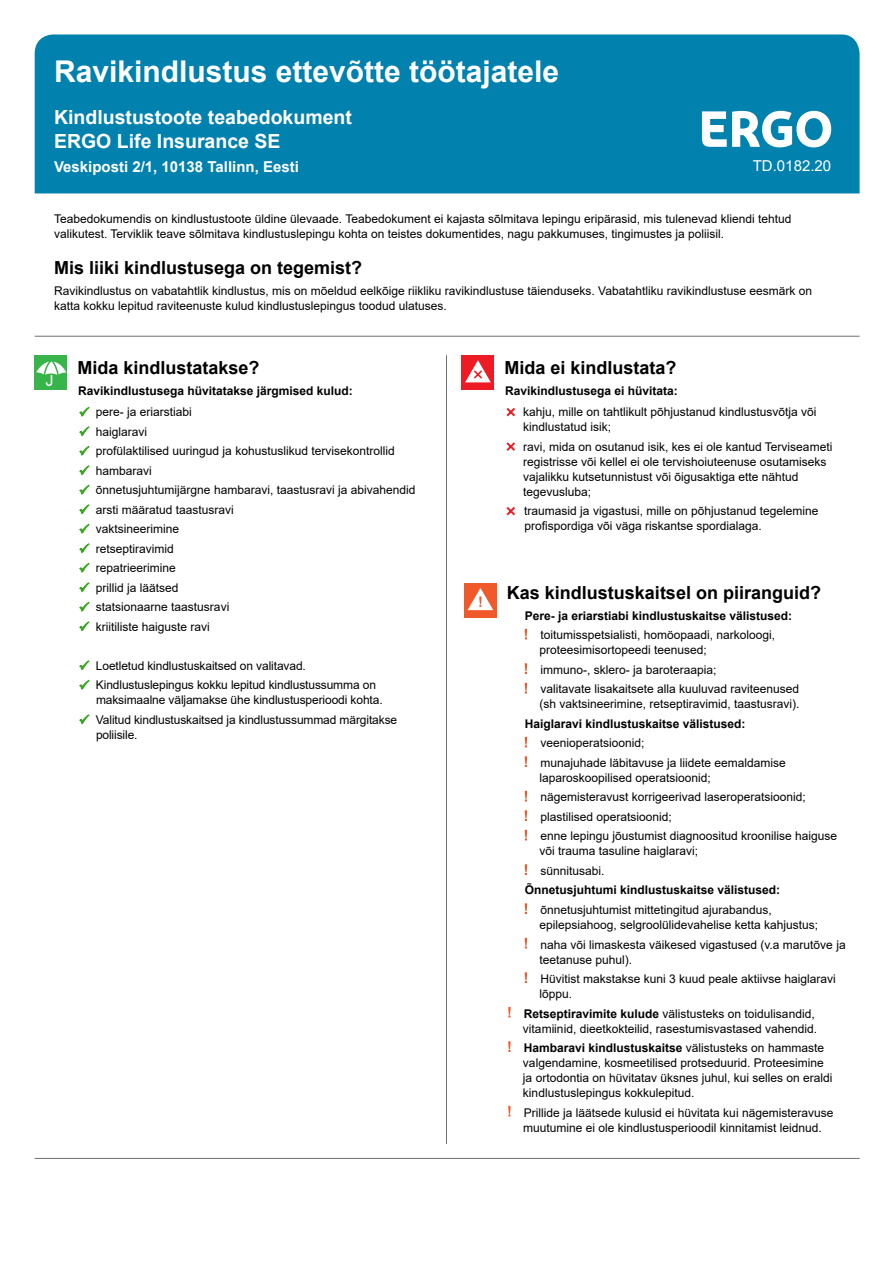
<style>
.page{position:relative;width:893px;height:1263px;background:#fff}
.page>*{position:absolute;margin:0;border:0;box-sizing:border-box;transform-origin:0 0}
.t1{font:700 30px "Arial";color:#fff}
.t2{font:700 19.5px/24px "Arial";color:#fff}
.t3{font:700 18px "Arial";color:#000}
.t4{font:700 15px "Arial";color:#fff}
.t5{font:15px "Arial";color:#fff}
.t6{font:12px/19.5px "Arial";color:#000}
.t7{font:700 12px "Arial";color:#000}
.s1{font-weight:700}
</style>
<div class="page">
<div style="left:35px;top:35px;width:825px;height:158px;background:#0081ae"></div>
<hr style="left:35px;top:336px;width:825px;height:1px;background:#6f6f6f">
<div style="left:34px;top:355px;width:33px;height:35px;background:#38b54a"></div>
<svg style="left:36px;top:361px;width:30px;height:25px"></svg>
<svg style="left:79px;top:407px;width:11px;height:10px"></svg>
<svg style="left:79px;top:426px;width:11px;height:10px"></svg>
<svg style="left:79px;top:446px;width:11px;height:10px"></svg>
<svg style="left:79px;top:465px;width:11px;height:10px"></svg>
<svg style="left:79px;top:485px;width:11px;height:10px"></svg>
<svg style="left:79px;top:504px;width:11px;height:10px"></svg>
<svg style="left:79px;top:524px;width:11px;height:10px"></svg>
<svg style="left:79px;top:543px;width:11px;height:10px"></svg>
<svg style="left:79px;top:563px;width:11px;height:10px"></svg>
<svg style="left:79px;top:582px;width:11px;height:10px"></svg>
<svg style="left:79px;top:602px;width:11px;height:10px"></svg>
<svg style="left:79px;top:621px;width:11px;height:10px"></svg>
<svg style="left:79px;top:660px;width:11px;height:10px"></svg>
<svg style="left:79px;top:680px;width:11px;height:10px"></svg>
<svg style="left:79px;top:714px;width:11px;height:10px"></svg>
<div style="left:461px;top:355px;width:33px;height:35px;background:#ed1c24"></div>
<svg style="left:465px;top:360px;width:26px;height:22px"></svg>
<svg style="left:506px;top:408px;width:9px;height:9px"></svg>
<svg style="left:506px;top:442px;width:9px;height:9px"></svg>
<svg style="left:506px;top:507px;width:9px;height:9px"></svg>
<div style="left:464px;top:583px;width:33px;height:34px;background:#f05929"></div>
<svg style="left:468px;top:588px;width:25px;height:22px"></svg>
<svg style="left:525px;top:629px;width:2px;height:10px"></svg>
<svg style="left:525px;top:663px;width:2px;height:11px"></svg>
<svg style="left:525px;top:683px;width:2px;height:10px"></svg>
<svg style="left:525px;top:737px;width:2px;height:10px"></svg>
<svg style="left:525px;top:756px;width:2px;height:11px"></svg>
<svg style="left:525px;top:791px;width:2px;height:10px"></svg>
<svg style="left:525px;top:810px;width:2px;height:11px"></svg>
<svg style="left:525px;top:830px;width:2px;height:10px"></svg>
<svg style="left:525px;top:864px;width:2px;height:11px"></svg>
<svg style="left:525px;top:903px;width:2px;height:11px"></svg>
<svg style="left:525px;top:938px;width:2px;height:10px"></svg>
<svg style="left:525px;top:972px;width:2px;height:11px"></svg>
<svg style="left:508px;top:1007px;width:3px;height:10px"></svg>
<svg style="left:508px;top:1041px;width:3px;height:11px"></svg>
<svg style="left:508px;top:1106px;width:3px;height:10px"></svg>
<hr style="left:446px;top:355px;width:1px;height:789px;background:#6f6f6f">
<hr style="left:35px;top:1158px;width:825px;height:1px;background:#6f6f6f">
<svg style="left:702px;top:111px;width:129px;height:36px"></svg>
<h1 class="t1" style="left:54px;top:51px;width:507px">Ravikindlustus ettevõtte töötajatele</h1>
<h2 class="t2" style="left:54px;top:105px;width:299px">Kindlustustoote teabedokument<br>ERGO Life Insurance SE</h2>
<p class="t4" style="left:54px;top:156px;width:246px">Veskiposti 2/1, 10138 Tallinn, Eesti</p>
<p class="t6" style="left:54px;top:211px;width:739px;line-height:15px">Teabedokumendis on kindlustustoote üldine ülevaade. Teabedokument ei kajasta sõlmitava lepingu eripärasid, mis tulenevad kliendi tehtud valikutest. Terviklik teave sõlmitava kindlustuslepingu kohta on teistes dokumentides, nagu pakkumuses, tingimustes ja poliisil.</p>
<h3 class="t3" style="left:54px;top:255px;width:310px">Mis liiki kindlustusega on tegemist?</h3>
<p class="t6" style="left:54px;top:283px;width:760px;line-height:15px">Ravikindlustus on vabatahtlik kindlustus, mis on mõeldud eelkõige riikliku ravikindlustuse täienduseks. Vabatahtliku ravikindlustuse eesmärk on katta kokku lepitud raviteenuste kulud kindlustuslepingus toodud ulatuses.</p>
<p class="t5" style="left:753px;top:155px;width:80px">TD.0182.20</p>
<h3 class="t3" style="left:77px;top:355px;width:184px">Mida kindlustatakse?</h3>
<p class="t7" style="left:78px;top:383px;width:276px">Ravikindlustusega hüvitatakse järgmised kulud:</p>
<p class="t6" style="left:96px;top:402px;width:321px">pere- ja eriarstiabi<br>haiglaravi<br>profülaktilised uuringud ja kohustuslikud tervisekontrollid hambaravi<br>õnnetusjuhtumijärgne hambaravi, taastusravi ja abivahendid arsti määratud taastusravi<br>vaktsineerimine<br>retseptiravimid<br>repatrieerimine<br>prillid ja läätsed<br>statsionaarne taastusravi<br>kriitiliste haiguste ravi</p>
<p class="t6" style="left:96px;top:656px;width:282px">Loetletud kindlustuskaitsed on valitavad.<br>Kindlustuslepingus kokku lepitud kindlustussumma on</p>
<p class="t6" style="left:96px;top:690px;width:303px">maksimaalne väljamakse ühe kindlustusperioodi kohta.<br>Valitud kindlustuskaitsed ja kindlustussummad märgitakse</p>
<p class="t6" style="left:96px;top:725px;width:43px">poliisile.</p>
<h3 class="t3" style="left:504px;top:355px;width:174px">Mida ei kindlustata?</h3>
<p class="t7" style="left:505px;top:383px;width:174px">Ravikindlustusega ei hüvitata:</p>
<p class="t6" style="left:523px;top:405px;width:295px;line-height:15px">kahju, mille on tahtlikult põhjustanud kindlustusvõtja või kindlustatud isik;</p>
<p class="t6" style="left:523px;top:439px;width:311px;line-height:15px">ravi, mida on osutanud isik, kes ei ole kantud Terviseameti registrisse või kellel ei ole tervishoiuteenuse osutamiseks vajalikku kutsetunnistust või õigusaktiga ette nähtud tegevusluba;</p>
<p class="t6" style="left:524px;top:504px;width:296px;line-height:15px">traumasid ja vigastusi, mille on põhjustanud tegelemine profispordiga või väga riskantse spordialaga.</p>
<h3 class="t3" style="left:507px;top:580px;width:316px">Kas kindlustuskaitsel on piiranguid?</h3>
<p class="t7" style="left:525px;top:607px;width:269px">Pere- ja eriarstiabi kindlustuskaitse välistused:</p>
<p class="t6" style="left:539px;top:628px;width:237px;line-height:15px">toitumisspetsialisti, homöopaadi, narkoloogi, proteesimisortopeedi teenused;</p>
<p class="t6" style="left:540px;top:660px;width:260px">immuno-, sklero- ja baroteraapia;<br>valitavate lisakaitsete alla kuuluvad raviteenused</p>
<p class="t6" style="left:539px;top:694px;width:262px">(sh vaktsineerimine, retseptiravimid, taastusravi).</p>
<p class="t7" style="left:525px;top:715px;width:222px">Haiglaravi kindlustuskaitse välistused:</p>
<p class="t6" style="left:540px;top:733px;width:247px">veenioperatsioonid;<br>munajuhade läbitavuse ja liidete eemaldamise</p>
<p class="t6" style="left:539px;top:768px;width:299px">laparoskoopilised operatsioonid;<br>nägemisteravust korrigeerivad laseroperatsioonid; plastilised operatsioonid;<br>enne lepingu jõustumist diagnoositud kroonilise haiguse</p>
<p class="t6" style="left:539px;top:841px;width:160px">või trauma tasuline haiglaravi; sünnitusabi.</p>
<p class="t7" style="left:525px;top:882px;width:257px">Õnnetusjuhtumi kindlustuskaitse välistused:</p>
<p class="t6" style="left:539px;top:902px;width:280px;line-height:15px">õnnetusjuhtumist mittetingitud ajurabandus, epilepsiahoog, selgroolülidevahelise ketta kahjustus;</p>
<p class="t6" style="left:539px;top:937px;width:308px;line-height:15px">naha või limaskesta väikesed vigastused (v.a marutõve ja teetanuse puhul).</p>
<p class="t6" style="left:539px;top:971px;width:298px;line-height:15px">Hüvitist makstakse kuni 3 kuud peale aktiivse haiglaravi lõppu.</p>
<p class="t6" style="left:523px;top:1006px;width:296px;line-height:15px"><span class="s1">Retseptiravimite kulude</span> välistusteks on toidulisandid, vitamiinid, dieetkokteilid, rasestumisvastased vahendid.</p>
<p class="t6" style="left:523px;top:1040px;width:311px;line-height:15px"><span class="s1">Hambaravi kindlustuskaitse</span> välistusteks on hammaste valgendamine, kosmeetilised protseduurid. Proteesimine ja ortodontia on hüvitatav üksnes juhul, kui selles on eraldi kindlustuslepingus kokkulepitud.</p>
<p class="t6" style="left:523px;top:1105px;width:312px;line-height:15px">Prillide ja läätsede kulusid ei hüvitata kui nägemisteravuse muutumine ei ole kindlustusperioodil kinnitamist leidnud.</p>
</div>
